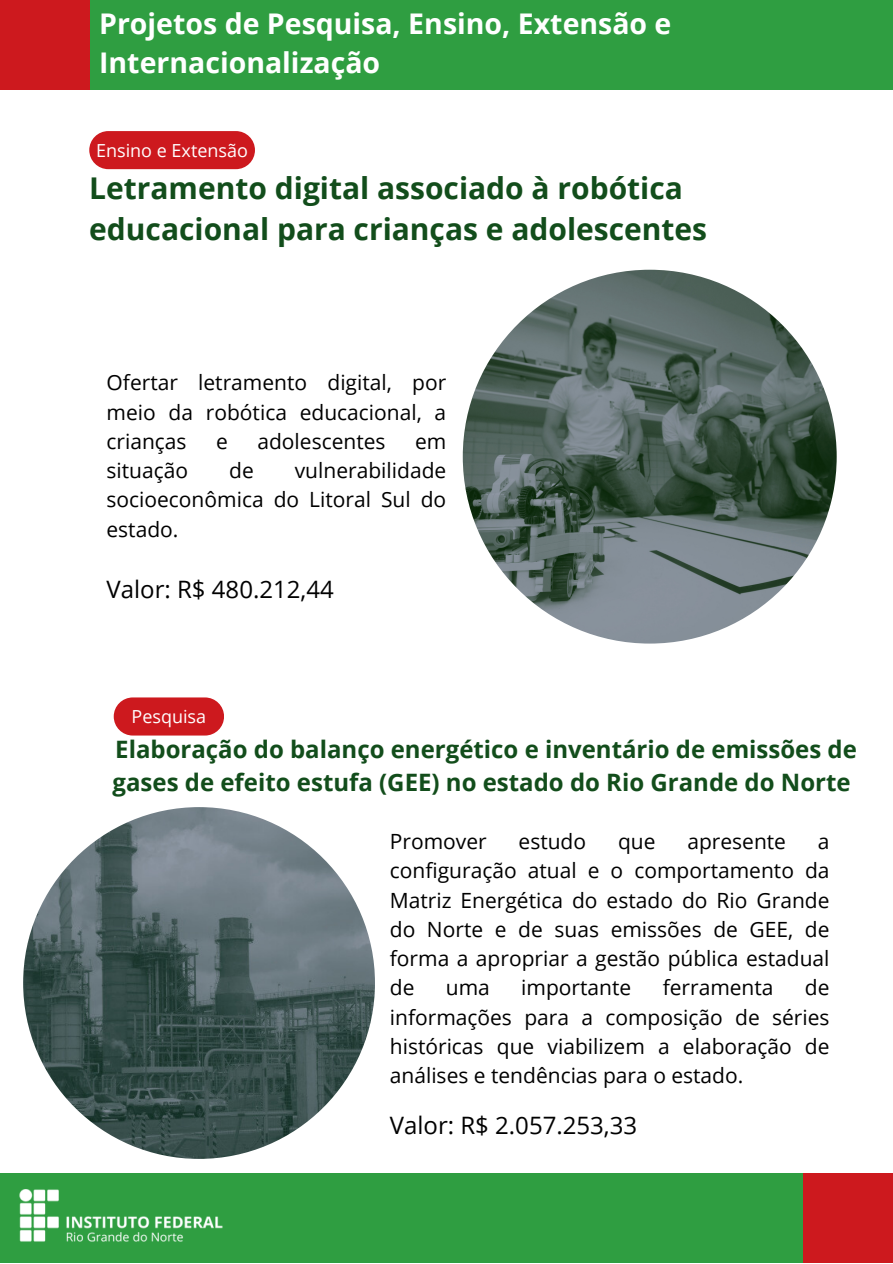
<style>
.page{position:relative;width:893px;height:1264px;background:#fff}
.page>*{position:absolute;margin:0;border:0;box-sizing:border-box;transform-origin:0 0}
.t1{font:700 30px/41.5px "Open Sans";color:#124d1b}
.t2{font:700 28.5px/39.3px "Open Sans";color:#fff}
.t3{font:700 24px/32.5px "Open Sans";color:#124d1b}
.t4{font:24px "Open Sans";color:#000}
.t5{font:21px/29.2px "Open Sans";color:#000;text-align:justify}
.t6{font:18px "Open Sans";color:#fff}
</style>
<div class="page">
<img style="left:462px;top:270px;width:374px;height:373px;border-radius:50%">
<img style="left:23px;top:807px;width:352px;height:351px;border-radius:50%">
<div style="left:89px;top:131px;width:166px;height:38px;background:#cd191e;border-radius:19px"></div>
<div style="left:114px;top:697px;width:110px;height:38px;background:#cd191e;border-radius:19px"></div>
<div style="left:89px;top:0;width:803px;height:89px;background:#2f9e41"></div>
<div style="left:0;top:0;width:89px;height:89px;background:#cd191e"></div>
<div style="left:0;top:1173px;width:803px;height:89px;background:#2f9e41"></div>
<div style="left:803px;top:1173px;width:89px;height:89px;background:#cd191e"></div>
<img style="left:19px;top:1189px;width:204px;height:53px">
<p class="t2" style="left:99px;top:3px;width:573px">Projetos de Pesquisa, Ensino, Extensão e<br>Internacionalização</p>
<p class="t6" style="left:96px;top:138px;width:153px">Ensino e Extensão</p>
<p class="t1" style="left:89px;top:166px;width:619px">Letramento digital associado à robótica educacional para crianças e adolescentes</p>
<p class="t5" style="left:106px;top:367px;width:341px">Ofertar letramento digital, por meio da robótica educacional, a crianças</p>
<p class="t5" style="left:216px;top:426px;width:13px">e</p>
<p class="t5" style="left:257px;top:426px;width:130px">adolescentes</p>
<p class="t5" style="left:415px;top:426px;width:33px">em</p>
<p class="t5" style="left:106px;top:455px;width:83px">situação</p>
<p class="t5" style="left:229px;top:455px;width:26px">de</p>
<p class="t5" style="left:106px;top:455px;width:341px;text-indent:188px">vulnerabilidade socioeconômica do Litoral Sul do estado.</p>
<p class="t4" style="left:106px;top:572px;width:229px">Valor: R$ 480.212,44</p>
<p class="t6" style="left:131px;top:704px;width:76px">Pesquisa</p>
<p class="t3" style="left:113px;top:732px;width:745px">Elaboração do balanço energético e inventário de emissões de gases de efeito estufa (GEE) no estado do Rio Grande do Norte</p>
<p class="t5" style="left:390px;top:826px;width:98px">Promover</p>
<p class="t5" style="left:518px;top:826px;width:69px">estudo</p>
<p class="t5" style="left:618px;top:826px;width:39px">que</p>
<p class="t5" style="left:687px;top:826px;width:100px">apresente</p>
<p class="t5" style="left:390px;top:826px;width:441px;text-indent:428px">a configuração atual e o comportamento da Matriz Energética do estado do Rio Grande do Norte e de suas emissões de GEE, de forma a apropriar a gestão pública estadual de</p>
<p class="t5" style="left:446px;top:972px;width:46px">uma</p>
<p class="t5" style="left:521px;top:972px;width:111px">importante</p>
<p class="t5" style="left:662px;top:972px;width:112px">ferramenta</p>
<p class="t5" style="left:390px;top:972px;width:441px;text-indent:415px">de informações para a composição de séries históricas que viabilizem a elaboração de análises e tendências para o estado.</p>
<p class="t4" style="left:390px;top:1108px;width:249px">Valor: R$ 2.057.253,33</p>
</div>
